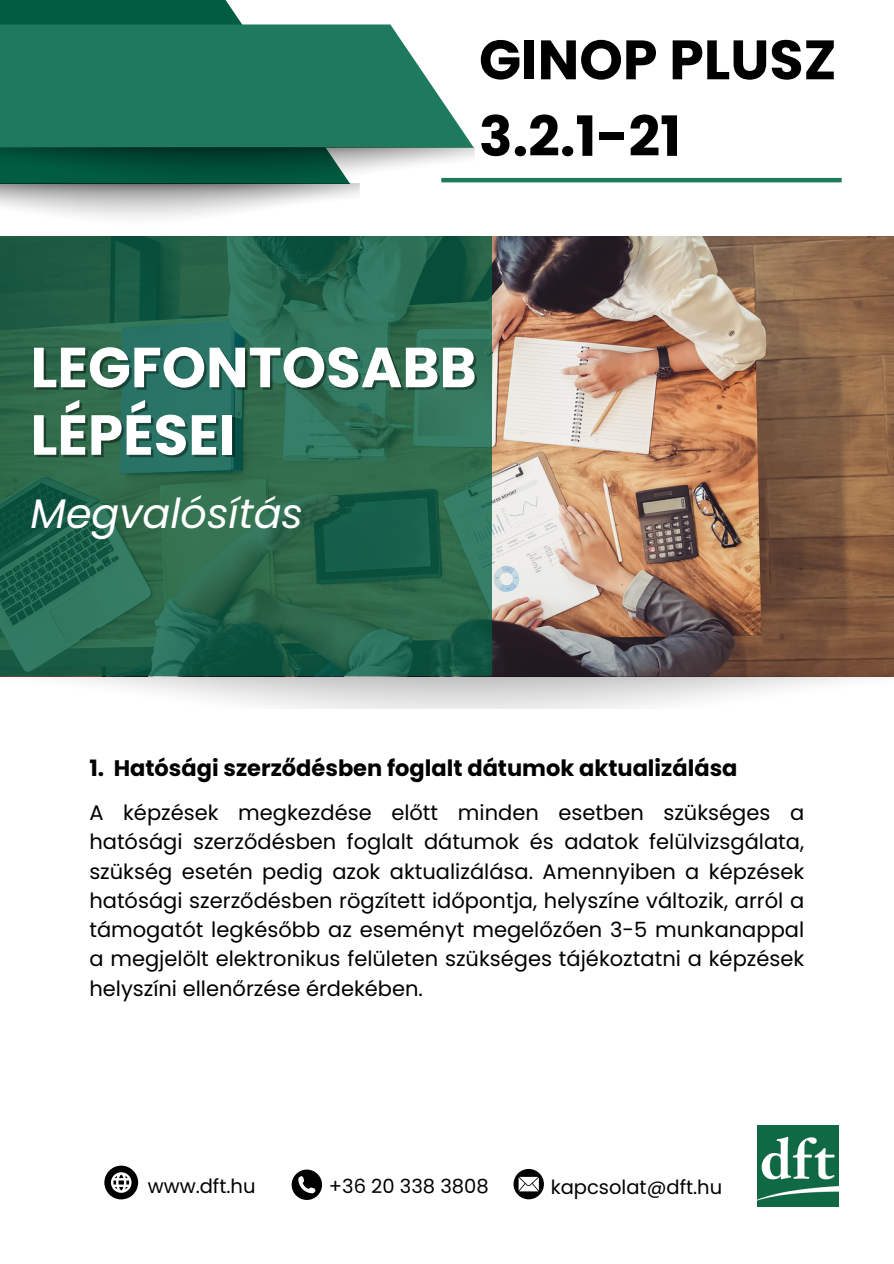
<style>
.page{position:relative;width:894px;height:1264px;background:#fff}
.page>*{position:absolute;margin:0;border:0;box-sizing:border-box;transform-origin:0 0}
.t1{font:700 56.4px "Poppins";color:#fff}
.t2{font:700 55.35px/76.5px "Poppins";color:#000}
.t3{font:italic 41.25px "Poppins";color:#fff}
.t4{font:700 22.5px "Poppins";color:#000}
.t5{font:21px/29.2px "Poppins";color:#000;text-align:justify}
.t6{font:19.5px "Poppins";color:#000}
</style>
<div class="page">
<img style="left:0;top:236px;width:893px;height:472px">
<svg style="left:0;top:236px;width:491px;height:440px;background:#276950"></svg>
<div style="left:0;top:0;width:242px;height:24px;background:#005d41"></div>
<svg style="left:0;top:24px;width:473px;height:123px;background:#31846b"></svg>
<img style="left:0;top:147px;width:474px;height:44px">
<hr style="left:441px;top:178px;width:400px;height:4px;background:#1e795d">
<img style="left:757px;top:1125px;width:80px;height:81px">
<svg style="left:104px;top:1165px;width:34px;height:34px"></svg>
<svg style="left:291px;top:1169px;width:31px;height:30px"></svg>
<svg style="left:513px;top:1169px;width:30px;height:30px"></svg>
<p class="t2" style="left:479px;top:22px;width:359px">GINOP PLUSZ<br>3.2.1-21</p>
<p class="t1" style="left:31px;top:328px;width:447px">LEGFONTOSABB</p>
<h1 class="t1" style="left:31px;top:395px;width:206px">LÉPÉSEI</h1>
<h2 class="t3" style="left:31px;top:485px;width:274px">Megvalósítás</h2>
<p class="t4" style="left:89px;top:752px;width:649px">1. Hatósági szerződésben foglalt dátumok aktualizálása</p>
<h4 class="t5" style="left:89px;top:798px;width:716px">A képzések megkezdése előtt minden esetben szükséges a hatósági szerződésben foglalt dátumok és adatok felülvizsgálata, szükség esetén pedig azok aktualizálása. Amennyiben a képzések hatósági szerződésben rögzített időpontja, helyszíne változik, arról a támogatót legkésőbb az eseményt megelőzően 3-5 munkanappal a megjelölt elektronikus felületen szükséges tájékoztatni a képzések helyszíni ellenőrzése érdekében.</h4>
<p class="t6" style="left:148px;top:1172px;width:109px">www.dft.hu</p>
<p class="t6" style="left:329px;top:1172px;width:161px">+36 20 338 3808</p>
<p class="t6" style="left:550px;top:1173px;width:173px">kapcsolat@dft.hu</p>
</div>
